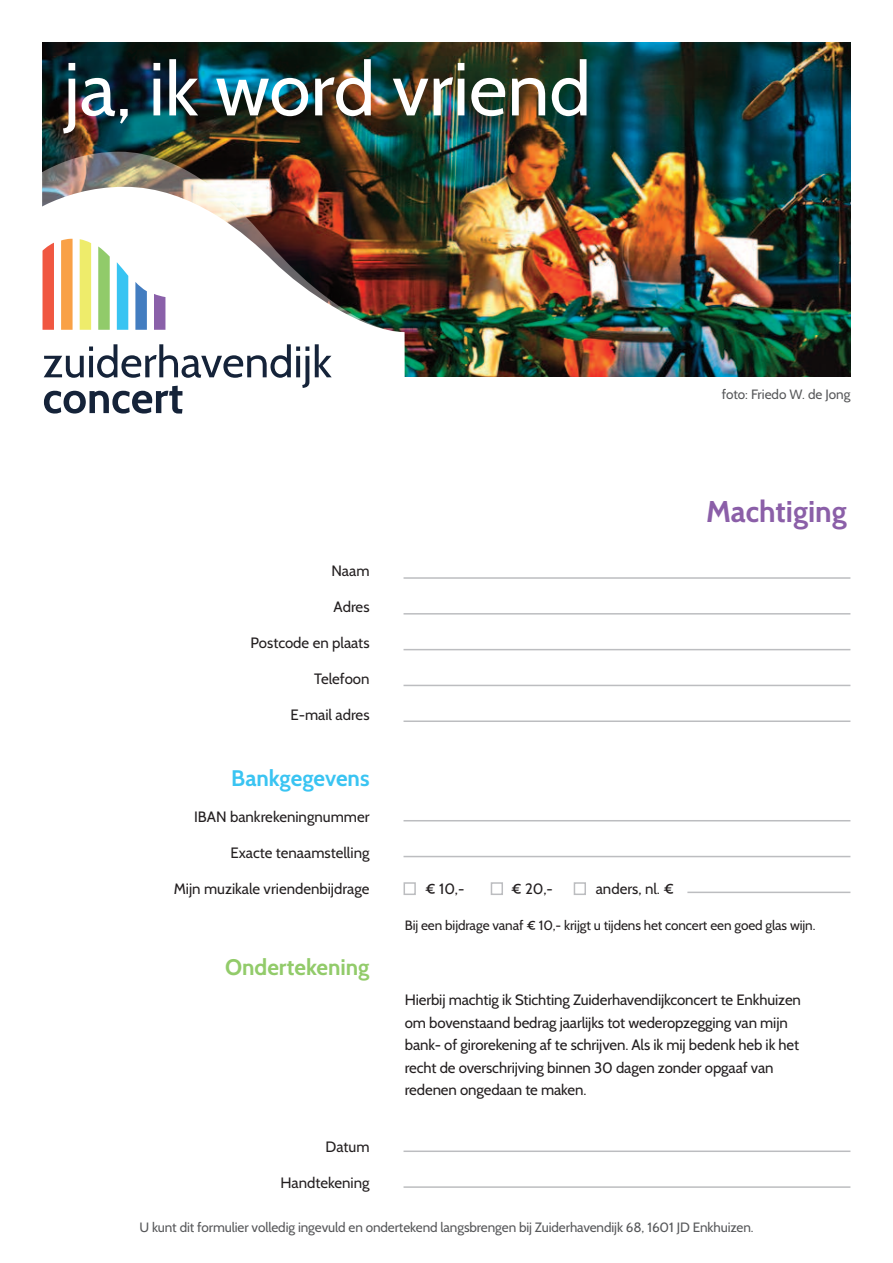
<style>
.page{position:relative;width:893px;height:1263px;background:#fff}
.page>*{position:absolute;margin:0;border:0;box-sizing:border-box;transform-origin:0 0}
.t1{font:75px "Cabin";color:#fff}
.t2{font:700 30px "Cabin";color:#8b5fa8}
.t3{font:700 22.5px "Cabin";color:#92cb6a}
.t4{font:700 22.5px "Cabin";color:#3ac4f2}
.t5{font:15px/22.5px "Cabin";letter-spacing:-.005em;color:#231f20}
.t6{font:13.5px "Cabin";letter-spacing:-.005em;color:#57585a}
.t7{font:13.5px "Cabin";letter-spacing:-.005em;color:#231f20}
</style>
<div class="page">
<img style="left:43px;top:43px;width:807px;height:334px">
<img style="left:43px;top:152px;width:361px;height:35px">
<svg style="left:42px;top:187px;width:363px;height:227px"></svg>
<svg style="left:315px;top:344px;width:17px;height:33px"></svg>
<svg style="left:44px;top:344px;width:265px;height:69px"></svg>
<svg style="left:43px;top:243px;width:11px;height:87px"></svg>
<svg style="left:61px;top:239px;width:12px;height:91px"></svg>
<svg style="left:80px;top:239px;width:11px;height:91px"></svg>
<svg style="left:98px;top:246px;width:12px;height:84px"></svg>
<svg style="left:117px;top:262px;width:11px;height:68px"></svg>
<svg style="left:135px;top:282px;width:12px;height:48px"></svg>
<svg style="left:154px;top:294px;width:11px;height:36px"></svg>
<hr style="left:404px;top:577px;width:446px;height:2px;background:#bcbdc0">
<hr style="left:404px;top:613px;width:446px;height:1px;background:#bcbdc0">
<hr style="left:404px;top:649px;width:446px;height:1px;background:#bcbdc0">
<hr style="left:404px;top:685px;width:446px;height:1px;background:#bcbdc0">
<hr style="left:404px;top:720px;width:446px;height:2px;background:#bcbdc0">
<hr style="left:404px;top:820px;width:446px;height:1px;background:#bcbdc0">
<hr style="left:404px;top:856px;width:446px;height:1px;background:#bcbdc0">
<hr style="left:687px;top:891px;width:163px;height:2px;background:#bcbdc0">
<hr style="left:404px;top:1150px;width:446px;height:2px;background:#bcbdc0">
<hr style="left:404px;top:1186px;width:446px;height:2px;background:#bcbdc0">
<div style="left:404px;top:882px;width:12px;height:13px;border:2px solid #bcbdc0"></div>
<div style="left:491px;top:882px;width:12px;height:13px;border:2px solid #bcbdc0"></div>
<div style="left:574px;top:882px;width:12px;height:13px;border:2px solid #bcbdc0"></div>
<h1 class="t1" style="left:64px;top:59px;width:529px">ja, ik word vriend</h1>
<p class="t5" style="left:332px;top:561px;width:39px">Naam</p>
<p class="t5" style="left:334px;top:597px;width:37px">Adres</p>
<p class="t5" style="left:250px;top:633px;width:121px">Postcode en plaats</p>
<p class="t5" style="left:314px;top:669px;width:57px">Telefoon</p>
<p class="t5" style="left:291px;top:705px;width:80px">E-mail adres</p>
<p class="t6" style="left:722px;top:388px;width:130px">foto: Friedo W. de Jong</p>
<h2 class="t2" style="left:706px;top:500px;width:142px">Machtiging</h2>
<h3 class="t4" style="left:231px;top:769px;width:140px">Bankgegevens</h3>
<p class="t5" style="left:194px;top:807px;width:177px">IBAN bankrekeningnummer</p>
<p class="t5" style="left:230px;top:843px;width:141px">Exacte tenaamstelling</p>
<p class="t5" style="left:174px;top:879px;width:197px">Mijn muzikale vriendenbijdrage</p>
<p class="t5" style="left:425px;top:879px;width:41px">€ 10,-</p>
<p class="t5" style="left:511px;top:879px;width:43px">€ 20,-</p>
<p class="t5" style="left:596px;top:879px;width:80px">anders, nl. €</p>
<p class="t7" style="left:405px;top:920px;width:412px">Bij een bijdrage vanaf € 10,- krijgt u tijdens het concert een goed glas wijn.</p>
<h3 class="t3" style="left:225px;top:958px;width:146px">Ondertekening</h3>
<p class="t5" style="left:405px;top:990px;width:398px">Hierbij machtig ik Stichting Zuiderhavendijkconcert te Enkhuizen om bovenstaand bedrag jaarlijks tot wederopzegging van mijn bank- of girorekening af te schrijven. Als ik mij bedenk heb ik het recht de overschrijving binnen 30 dagen zonder opgaaf van redenen ongedaan te maken.</p>
<p class="t5" style="left:326px;top:1137px;width:45px">Datum</p>
<p class="t5" style="left:280px;top:1173px;width:91px">Handtekening</p>
<p class="t6" style="left:139px;top:1222px;width:616px">U kunt dit formulier volledig ingevuld en ondertekend langsbrengen bij Zuiderhavendijk 68, 1601 JD Enkhuizen.</p>
</div>
